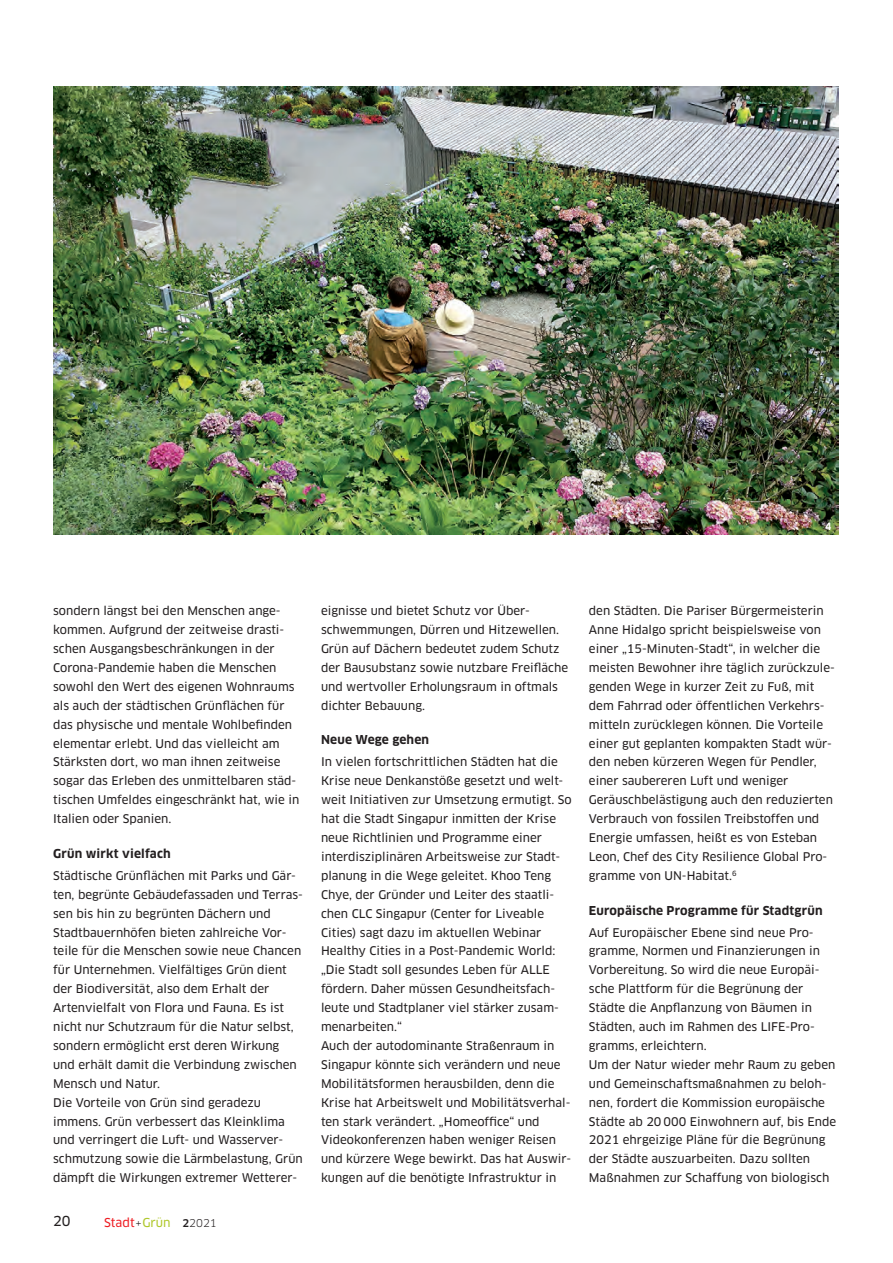
<style>
.page{position:relative;width:893px;height:1263px;background:#fff}
.page>*{position:absolute;margin:0;border:0;box-sizing:border-box;transform-origin:0 0}
.t1{font:13.5px "Clan OT News";color:#231f20}
.t2{font:700 12px "Clan OT";letter-spacing:.015em;color:#231f20}
.t3{font:12px "Clan OT News";color:#ee1d23}
.t4{font:11.7px/18.9px "Clan OT News";color:#231f20}
.t5{font:700 9.75px "Clan OT";color:#fff}
.s1{font-family:"Clan OT";font-size:10.5px;color:#231f20}
.s2{color:#b0c82c}
.s3{font-family:"Clan OT";font-weight:500;font-size:10.5px;color:#231f20}
</style>
<div class="page">
<img style="left:53px;top:86px;width:785px;height:449px">
<p class="t5" style="left:825px;top:523px;width:8px">4</p>
<p class="t4" style="left:53px;top:602px;width:248px">sondern längst bei den Menschen ange&shy;kommen. Aufgrund der zeitweise drasti&shy;schen Ausgangsbeschränkungen in der Corona-Pandemie haben die Menschen sowohl den Wert des eigenen Wohnraums als auch der städtischen Grünflächen für das physische und mentale Wohlbefinden elementar erlebt. Und das vielleicht am Stärksten dort, wo man ihnen zeitweise sogar das Erleben des unmittelbaren städ&shy;tischen Umfeldes eingeschränkt hat, wie in Italien oder Spanien.</p>
<p class="t2" style="left:53px;top:849px;width:119px">Grün wirkt vielfach</p>
<p class="t4" style="left:53px;top:867px;width:251px">Städtische Grünflächen mit Parks und Gär&shy;ten, begrünte Gebäudefassaden und Terras&shy;sen bis hin zu begrünten Dächern und Stadtbauernhöfen bieten zahlreiche Vor&shy;teile für die Menschen sowie neue Chancen für Unternehmen. Vielfältiges Grün dient der Biodiversität, also dem Erhalt der Artenvielfalt von Flora und Fauna. Es ist nicht nur Schutzraum für die Natur selbst, sondern ermöglicht erst deren Wirkung und erhält damit die Verbindung zwischen Mensch und Natur.<br>Die Vorteile von Grün sind geradezu immens. Grün verbessert das Kleinklima und verringert die Luft- und Wasserver&shy;schmutzung sowie die Lärmbelastung, Grün dämpft die Wirkungen extremer Wetterer-</p>
<p class="t1" style="left:53px;top:1216px;width:19px">20</p>
<p class="t3" style="left:104px;top:1218px;width:114px">Stadt<span class="s1">+</span><span class="s2">Grün</span> <span class="s3">2</span><span class="s1">2021</span></p>
<p class="t4" style="left:321px;top:602px;width:249px">eignisse und bietet Schutz vor Über&shy;schwemmungen, Dürren und Hitzewellen.<br>Grün auf Dächern bedeutet zudem Schutz der Bausubstanz sowie nutzbare Freifläche und wertvoller Erholungsraum in oftmals dichter Bebauung.</p>
<p class="t2" style="left:321px;top:735px;width:110px">Neue Wege gehen</p>
<p class="t4" style="left:321px;top:753px;width:252px">In vielen fortschrittlichen Städten hat die Krise neue Denkanstöße gesetzt und welt&shy;weit Initiativen zur Umsetzung ermutigt. So hat die Stadt Singapur inmitten der Krise neue Richtlinien und Programme einer interdisziplinären Arbeitsweise zur Stadt&shy;planung in die Wege geleitet. Khoo Teng Chye, der Gründer und Leiter des staatli&shy;chen CLC Singapur (Center for Liveable Cities) sagt dazu im aktuellen Webinar Healthy Cities in a Post-Pandemic World: „Die Stadt soll gesundes Leben für ALLE fördern. Daher müssen Gesundheitsfach&shy;leute und Stadtplaner viel stärker zusam&shy;menarbeiten.“<br>Auch der autodominante Straßenraum in Singapur könnte sich verändern und neue Mobilitätsformen herausbilden, denn die Krise hat Arbeitswelt und Mobilitätsverhal&shy;ten stark verändert. „Homeoffice“ und Videokonferenzen haben weniger Reisen und kürzere Wege bewirkt. Das hat Auswir&shy;kungen auf die benötigte Infrastruktur in</p>
<p class="t4" style="left:589px;top:602px;width:247px">den Städten. Die Pariser Bürgermeisterin Anne Hidalgo spricht beispielsweise von einer „15-Minuten-Stadt“, in welcher die meisten Bewohner ihre täglich zurückzule&shy;genden Wege in kurzer Zeit zu Fuß, mit dem Fahrrad oder öffentlichen Verkehrs&shy;mitteln zurücklegen können. Die Vorteile einer gut geplanten kompakten Stadt wür&shy;den neben kürzeren Wegen für Pendler, einer saubereren Luft und weniger Geräuschbelästigung auch den reduzierten Verbrauch von fossilen Treibstoffen und Energie umfassen, heißt es von Esteban Leon, Chef des City Resilience Global Pro&shy;gramme von UN-Habitat.<sup>6</sup></p>
<p class="t2" style="left:589px;top:905px;width:235px">Europäische Programme für Stadtgrün</p>
<p class="t4" style="left:589px;top:924px;width:249px">Auf Europäischer Ebene sind neue Pro&shy;gramme, Normen und Finanzierungen in Vorbereitung. So wird die neue Europäi&shy;sche Plattform für die Begrünung der Städte die Anpflanzung von Bäumen in Städten, auch im Rahmen des LIFE-Pro&shy;gramms, erleichtern.<br>Um der Natur wieder mehr Raum zu geben und Gemeinschaftsmaßnahmen zu beloh&shy;nen, fordert die Kommission europäische Städte ab 20 000 Einwohnern auf, bis Ende 2021 ehrgeizige Pläne für die Begrünung der Städte auszuarbeiten. Dazu sollten Maßnahmen zur Schaffung von biologisch</p>
</div>
